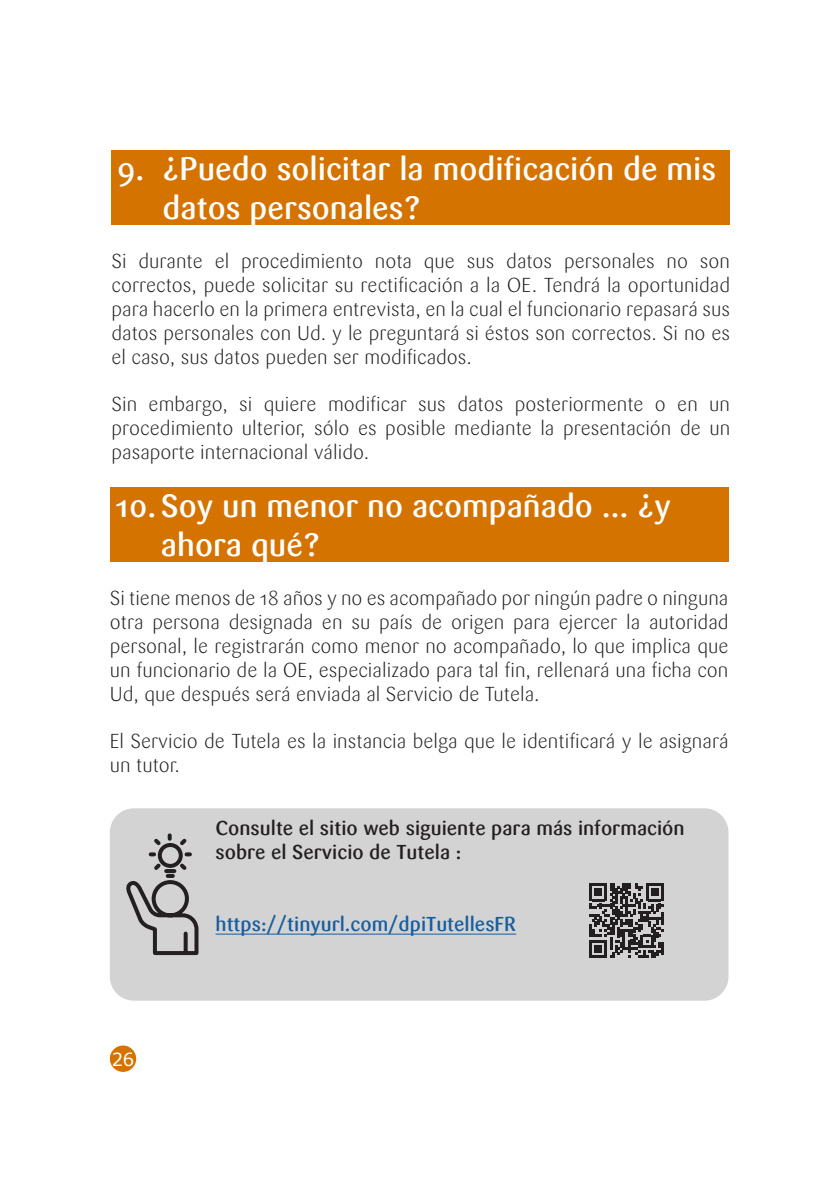
<style>
.page{position:relative;width:840px;height:1191px;background:#fff}
.page>*{position:absolute;margin:0;border:0;box-sizing:border-box;transform-origin:0 0}
.t1{font:500 32px/38.4px "Sari";color:#fff}
.Corps_de_texte{font:300 20px/24px "Sari";color:#231f20;text-align:justify}
.Style_de_paragraphe_1{font:500 20px/24px "Sari";color:#231f20}
.Lien2{font:500 20px "Sari";color:#175d9e}
.t2{font:18px "Verdana";color:#fff}
</style>
<div class="page">
<div style="left:110px;top:1045px;width:26px;height:26px;background:#d47300;border-radius:50%"></div>
<div style="left:111px;top:150px;width:618px;height:74px;background:#d47300"></div>
<div style="left:110px;top:487px;width:618px;height:74px;background:#d47300"></div>
<div style="left:110px;top:808px;width:618px;height:192px;background:#d3d3d3;border-radius:24px"></div>
<hr style="left:215px;top:933px;width:301px;height:1px;background:#175d9e">
<svg style="left:127px;top:833px;width:72px;height:123px"></svg>
<svg style="left:589px;top:883px;width:74px;height:74px"></svg>
<p class="t1" style="left:162px;top:150px;width:555px;text-indent:-45px">9. ¿Puedo solicitar la modificación de mis datos personales?</p>
<p class="Corps_de_texte" style="left:111px;top:249px;width:620px">Si durante el procedimiento nota que sus datos personales no son correctos, puede solicitar su rectificación a la OE. Tendrá la oportunidad para hacerlo en la primera entrevista, en la cual el funcionario repasará sus datos personales con Ud. y le preguntará si éstos son correctos. Si no es el caso, sus datos pueden ser modificados.</p>
<p class="Corps_de_texte" style="left:111px;top:392px;width:619px">Sin embargo, si quiere modificar sus datos posteriormente o en un procedimiento ulterior, sólo es posible mediante la presentación de un pasaporte internacional válido.</p>
<p class="t1" style="left:161px;top:487px;width:511px;text-indent:-45px">10. Soy un menor no acompañado … ¿y ahora qué?</p>
<p class="Corps_de_texte" style="left:110px;top:586px;width:620px">Si tiene menos de 18 años y no es acompañado por ningún padre o ninguna otra persona designada en su país de origen para ejercer la autoridad personal, le registrarán como menor no acompañado, lo que implica que un funcionario de la OE, especializado para tal fin, rellenará una ficha con Ud, que después será enviada al Servicio de Tutela.</p>
<p class="Corps_de_texte" style="left:110px;top:729px;width:620px">El Servicio de Tutela es la instancia belga que le identificará y le asignará un tutor.</p>
<p class="Style_de_paragraphe_1" style="left:215px;top:816px;width:470px">Consulte el sitio web siguiente para más información sobre el Servicio de Tutela :</p>
<p class="t2" style="left:112px;top:1047px;width:24px">26</p>
<p class="Lien2" style="left:215px;top:912px;width:302px">https://tinyurl.com/dpiTutellesFR</p>
</div>
